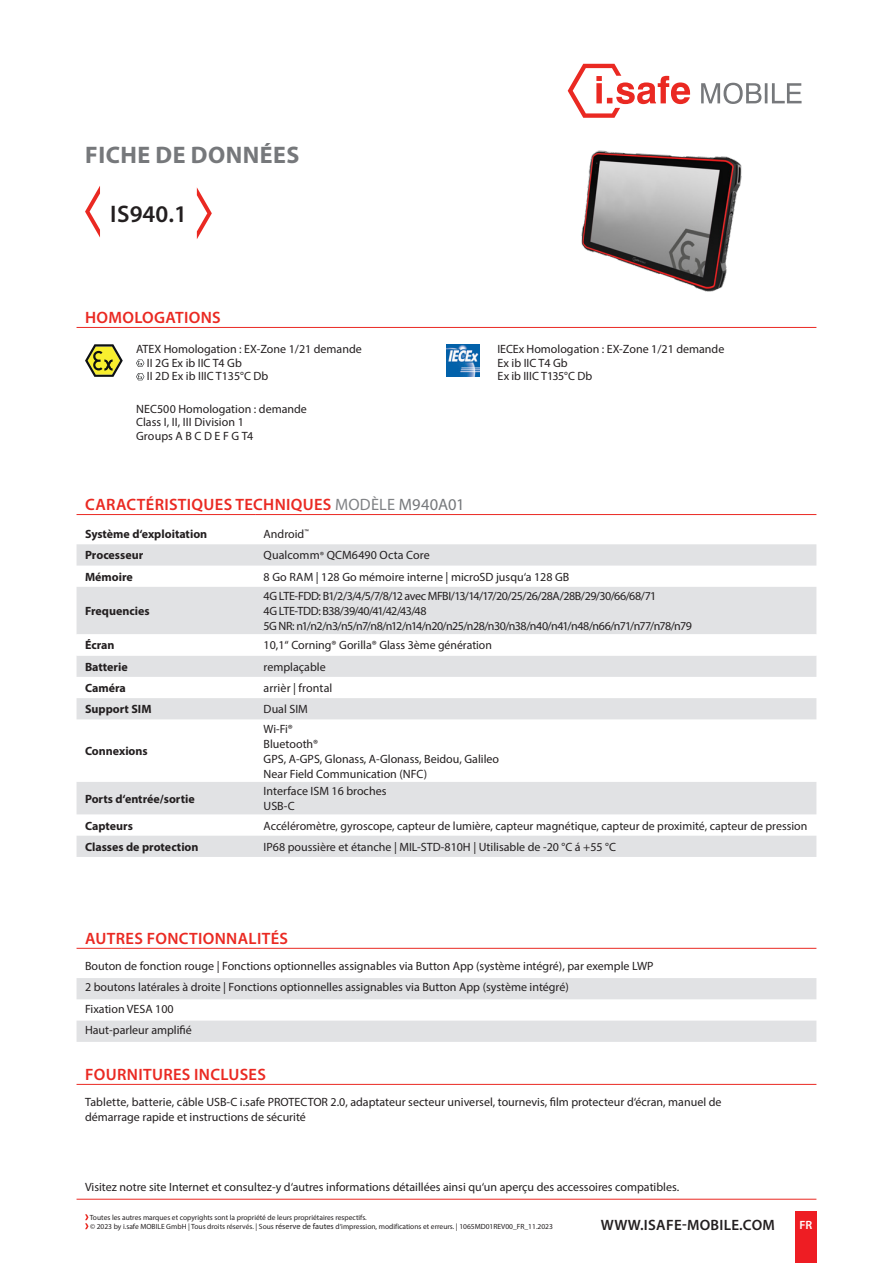
<style>
.page{position:relative;width:893px;height:1263px;background:#fff}
.page>*{position:absolute;margin:0;border:0;box-sizing:border-box;transform-origin:0 0}
.t1{font:700 24px "Myriad Pro";letter-spacing:.02em;color:#76787b}
.t2{font:600 24px "Myriad Pro";letter-spacing:.005em;color:#231f20}
.CB_AF_Technische-Überschrift{font:600 16.5px "Myriad Pro";letter-spacing:.02em;color:#ea2922}
.t3{font:600 15px "Myriad Pro";letter-spacing:.02em;color:#231f20}
.CB_AF_Tabelle-Inhalt{font:12px/15px "Myriad Pro";color:#231f20}
.CB_AF_Tabelle-Inhalt-2{font:12px/15px "Myriad Pro";letter-spacing:-.04em;color:#231f20}
.CB_AF_Tabelle-Bezeichnung{font:700 12px "Myriad Pro";color:#231f20}
.CB_AF_Zulassungen-Datasheet{font:12px/13.5px "Myriad Pro";color:#231f20}
.t4{font:600 12px "Myriad Pro";color:#fff}
.CB_AF_Footer-Datasheet{font:7.5px "Myriad Pro";color:#231f20}
.s1{font-weight:400;color:#808285}
.s2{font-weight:400;color:#76787b}
.s3{font-size:10.5px}
.s4{font-size:8.25px}
</style>
<div class="page">
<hr style="left:77px;top:1199px;width:739px;height:1px;background:#ea2922">
<div style="left:795px;top:1212px;width:21px;height:51px;background:#ee1d23"></div>
<svg style="left:701px;top:83px;width:100px;height:21px"></svg>
<svg style="left:568px;top:64px;width:122px;height:54px"></svg>
<svg style="left:85px;top:186px;width:15px;height:52px"></svg>
<svg style="left:197px;top:188px;width:15px;height:51px"></svg>
<svg style="left:85px;top:344px;width:38px;height:33px"></svg>
<img style="left:446px;top:344px;width:33px;height:33px">
<img style="left:581px;top:150px;width:161px;height:142px">
<hr style="left:77px;top:1084px;width:739px;height:1px;background:#ea2922">
<svg style="left:85px;top:1214px;width:4px;height:15px"></svg>
<hr style="left:77px;top:327px;width:739px;height:1px;background:#ea2922">
<svg style="left:136px;top:360px;width:8px;height:7px"></svg>
<svg style="left:136px;top:373px;width:8px;height:7px"></svg>
<svg style="left:77px;top:544px;width:739px;height:22px;background:#e1e2e4"></svg>
<svg style="left:77px;top:587px;width:739px;height:270px;fill:#e1e2e4"></svg>
<svg style="left:77px;top:634px;width:739px;height:22px"></svg>
<hr style="left:77px;top:514px;width:178px;height:1px;background:#ea2922">
<hr style="left:255px;top:514px;width:561px;height:1px;background:#ea2922">
<svg style="left:77px;top:978px;width:739px;height:64px;fill:#e1e2e4"></svg>
<hr style="left:77px;top:948px;width:44px;height:1px;background:#ea2922">
<hr style="left:121px;top:948px;width:695px;height:1px;background:#ea2922">
<p class="t1" style="left:85px;top:139px;width:216px">FICHE DE DONNÉES</p>
<p class="t2" style="left:110px;top:199px;width:78px">IS940.1</p>
<p class="CB_AF_Technische-Überschrift" style="left:85px;top:307px;width:137px">HOMOLOGATIONS</p>
<p class="CB_AF_Zulassungen-Datasheet" style="left:136px;top:342px;width:227px">ATEX Homologation : EX-Zone 1/21 demande</p>
<p class="CB_AF_Zulassungen-Datasheet" style="left:147px;top:356px;width:96px">II 2G Ex ib IIC T4 Gb</p>
<p class="CB_AF_Zulassungen-Datasheet" style="left:147px;top:369px;width:123px">II 2D Ex ib IIIC T135°C Db</p>
<p class="CB_AF_Tabelle-Inhalt" style="left:136px;top:401px;width:172px">NEC500 Homologation : demande</p>
<p class="CB_AF_Tabelle-Inhalt" style="left:136px;top:415px;width:109px">Class I, II, III Division 1</p>
<p class="CB_AF_Tabelle-Inhalt" style="left:136px;top:428px;width:119px">Groups A B C D E F G T4</p>
<p class="CB_AF_Zulassungen-Datasheet" style="left:497px;top:342px;width:228px">IECEx Homologation : EX-Zone 1/21 demande<br>Ex ib IIC T4 Gb</p>
<p class="CB_AF_Tabelle-Inhalt" style="left:497px;top:369px;width:96px">Ex ib IIIC T135°C Db</p>
<p class="CB_AF_Technische-Überschrift" style="left:85px;top:494px;width:381px">CARACTÉRISTIQUES TECHNIQUES <span class="s1">MODÈLE</span> <span class="s2">M940A01</span></p>
<p class="CB_AF_Tabelle-Bezeichnung" style="left:85px;top:526px;width:124px">Système d‘exploitation</p>
<p class="CB_AF_Tabelle-Inhalt" style="left:264px;top:526px;width:47px">Android<sup>™</sup></p>
<p class="CB_AF_Tabelle-Bezeichnung" style="left:85px;top:548px;width:60px">Processeur</p>
<p class="CB_AF_Tabelle-Inhalt" style="left:264px;top:548px;width:168px">Qualcomm<span class="s3">®</span> QCM6490 Octa Core</p>
<p class="CB_AF_Tabelle-Bezeichnung" style="left:85px;top:569px;width:49px">Mémoire</p>
<p class="CB_AF_Tabelle-Inhalt" style="left:264px;top:569px;width:307px">8 Go RAM | 128 Go mémoire interne | microSD jusqu‘a 128 GB</p>
<p class="CB_AF_Tabelle-Bezeichnung" style="left:85px;top:603px;width:66px">Frequencies</p>
<p class="CB_AF_Tabelle-Inhalt-2" style="left:264px;top:588px;width:394px">4G LTE-FDD: B1/2/3/4/5/7/8/12 avec MFBI/13/14/17/20/25/26/28A/28B/29/30/66/68/71</p>
<p class="CB_AF_Tabelle-Inhalt-2" style="left:264px;top:603px;width:430px">4G LTE-TDD: B38/39/40/41/42/43/48<br>5G NR: n1/n2/n3/n5/n7/n8/n12/n14/n20/n25/n28/n30/n38/n40/n41/n48/n66/n71/n77/n78/n79</p>
<p class="CB_AF_Tabelle-Bezeichnung" style="left:85px;top:638px;width:31px">Écran</p>
<p class="CB_AF_Tabelle-Inhalt" style="left:264px;top:638px;width:230px">10,1“ Corning® Gorilla® Glass 3ème génération</p>
<p class="CB_AF_Tabelle-Bezeichnung" style="left:85px;top:659px;width:44px">Batterie</p>
<p class="CB_AF_Tabelle-Inhalt" style="left:264px;top:659px;width:64px">remplaçable</p>
<p class="CB_AF_Tabelle-Bezeichnung" style="left:85px;top:680px;width:42px">Caméra</p>
<p class="CB_AF_Tabelle-Inhalt" style="left:264px;top:680px;width:70px">arrièr | frontal</p>
<p class="CB_AF_Tabelle-Bezeichnung" style="left:85px;top:701px;width:68px">Support SIM</p>
<p class="CB_AF_Tabelle-Inhalt" style="left:264px;top:701px;width:46px">Dual SIM</p>
<p class="CB_AF_Tabelle-Bezeichnung" style="left:85px;top:743px;width:64px">Connexions</p>
<p class="CB_AF_Tabelle-Inhalt" style="left:264px;top:721px;width:237px">Wi-Fi®<br>Bluetooth®<br>GPS, A-GPS, Glonass, A-Glonass, Beidou, Galileo<br>Near Field Communication (NFC)</p>
<p class="CB_AF_Tabelle-Bezeichnung" style="left:85px;top:791px;width:111px">Ports d‘entrée/sortie</p>
<p class="CB_AF_Tabelle-Inhalt" style="left:264px;top:783px;width:124px">Interface ISM 16 broches</p>
<p class="CB_AF_Tabelle-Inhalt" style="left:264px;top:798px;width:33px">USB-C</p>
<p class="CB_AF_Tabelle-Bezeichnung" style="left:85px;top:818px;width:49px">Capteurs</p>
<p class="CB_AF_Tabelle-Inhalt" style="left:264px;top:818px;width:545px">Accéléromètre, gyroscope, capteur de lumière, capteur magnétique, capteur de proximité, capteur de pression</p>
<p class="CB_AF_Tabelle-Bezeichnung" style="left:85px;top:839px;width:115px">Classes de protection</p>
<p class="CB_AF_Tabelle-Inhalt" style="left:264px;top:839px;width:354px">IP68 poussière et étanche | MIL-STD-810H | Utilisable de -20 °C á +55 °C</p>
<p class="CB_AF_Technische-Überschrift" style="left:85px;top:928px;width:204px">AUTRES FONCTIONNALITÉS</p>
<p class="CB_AF_Tabelle-Inhalt" style="left:85px;top:958px;width:570px">Bouton de fonction rouge | Fonctions optionnelles assignables via Button App (système intégré), par exemple LWP</p>
<p class="CB_AF_Tabelle-Inhalt" style="left:85px;top:979px;width:485px">2 boutons latérales à droite | Fonctions optionnelles assignables via Button App (système intégré)</p>
<p class="CB_AF_Tabelle-Inhalt" style="left:85px;top:1001px;width:90px">Fixation VESA 100</p>
<p class="CB_AF_Tabelle-Inhalt" style="left:85px;top:1022px;width:108px">Haut-parleur amplifié</p>
<p class="CB_AF_Technische-Überschrift" style="left:85px;top:1064px;width:182px">FOURNITURES INCLUSES</p>
<p class="CB_AF_Tabelle-Inhalt" style="left:85px;top:1095px;width:638px;line-height:14.4px">Tablette, batterie, câble USB-C i.safe PROTECTOR 2.0, adaptateur secteur universel, tournevis, film protecteur d‘écran, manuel de démarrage rapide et instructions de sécurité</p>
<p class="CB_AF_Tabelle-Inhalt" style="left:85px;top:1179px;width:596px">Visitez notre site Internet et consultez-y d‘autres informations détaillées ainsi qu‘un aperçu des accessoires compatibles.</p>
<p class="CB_AF_Footer-Datasheet" style="left:90px;top:1213px;width:279px">Toutes les autres marques et copyrights sont la propriété de leurs propriétaires respectifs.</p>
<p class="CB_AF_Footer-Datasheet" style="left:90px;top:1222px;width:464px">© 2023 by i.safe MOBILE GmbH | Tous droits réservés. | Sous <span class="s4">réserve de fautes</span> d‘impression, modifications et erreurs. | 1065MD01REV00_FR_11.2023</p>
<p class="t3" style="left:601px;top:1215px;width:175px">WWW.ISAFE-MOBILE.COM</p>
<p class="t4" style="left:799px;top:1218px;width:14px">FR</p>
</div>
